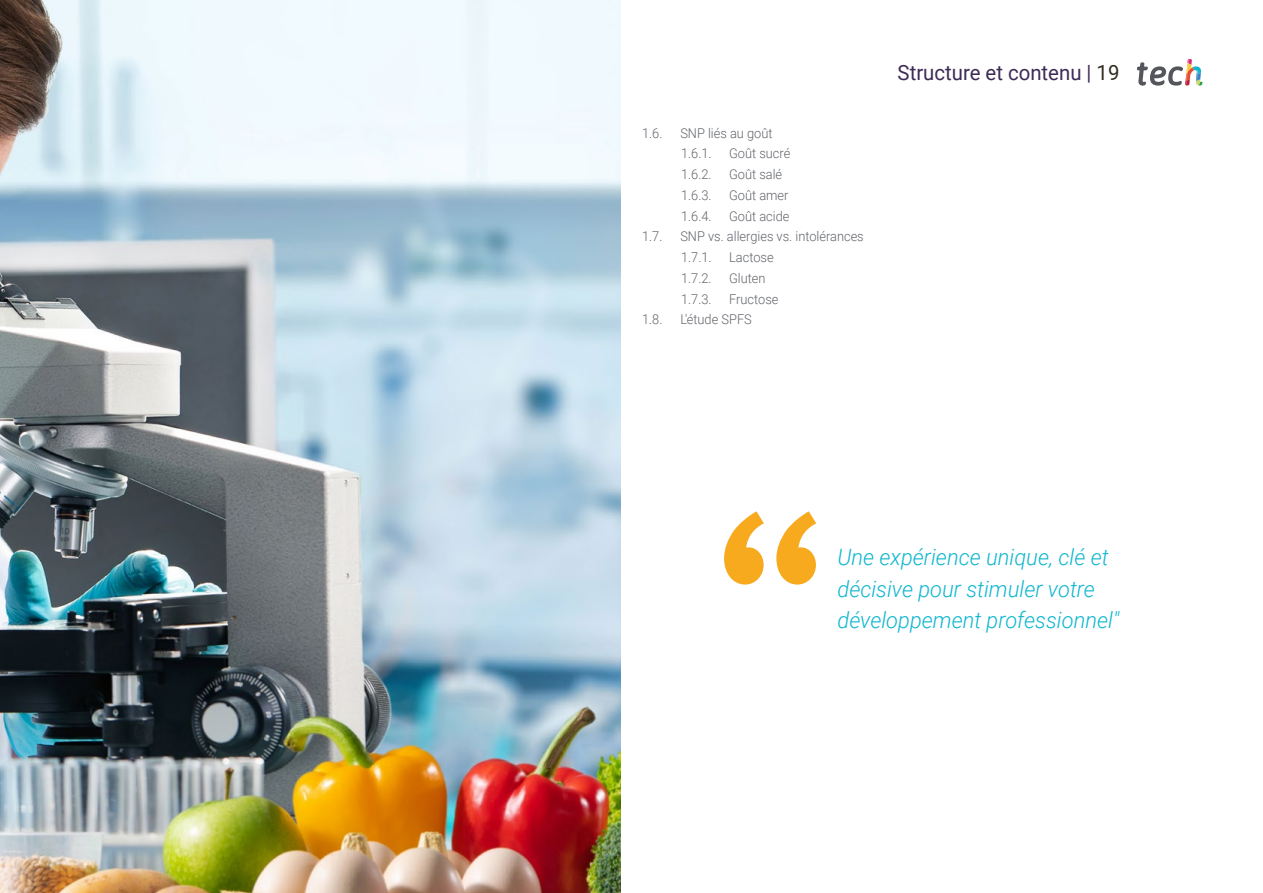
<style>
.page{position:relative;width:1263px;height:893px;background:#fff}
.page>*{position:absolute;margin:0;border:0;box-sizing:border-box;transform-origin:0 0}
.t1{font:italic 300 22.5px/31.5px "Roboto";color:#0fb6cf}
.t2{font:21px "Roboto";color:#3d2b56}
.t3{font:300 13.5px/20.7px "Roboto";color:#61646a;scale:.95 1}
.s1{color:#312e20}
</style>
<div class="page">
<img style="left:0;top:0;width:621px;height:893px">
<svg style="left:1137px;top:59px;width:65px;height:27px"></svg>
<svg style="left:724px;top:511px;width:92px;height:74px"></svg>
<p class="t3" style="left:642px;top:122px;width:23px">1.6.</p>
<p class="t3" style="left:680px;top:122px;width:99px">SNP liés au goût<br>1.6.1.</p>
<p class="t3" style="left:729px;top:143px;width:66px">Goût sucré</p>
<p class="t3" style="left:681px;top:164px;width:34px">1.6.2.</p>
<p class="t3" style="left:729px;top:164px;width:57px">Goût salé</p>
<p class="t3" style="left:681px;top:184px;width:34px">1.6.3.</p>
<p class="t3" style="left:729px;top:184px;width:64px">Goût amer</p>
<p class="t3" style="left:681px;top:205px;width:34px">1.6.4.</p>
<p class="t3" style="left:729px;top:205px;width:65px">Goût acide</p>
<p class="t3" style="left:642px;top:226px;width:23px">1.7.</p>
<p class="t3" style="left:680px;top:226px;width:195px">SNP vs. allergies vs. intolérances<br>1.7.1.</p>
<p class="t3" style="left:729px;top:247px;width:48px">Lactose</p>
<p class="t3" style="left:681px;top:267px;width:34px">1.7.2.</p>
<p class="t3" style="left:729px;top:267px;width:40px">Gluten</p>
<p class="t3" style="left:681px;top:288px;width:34px">1.7.3.</p>
<p class="t3" style="left:729px;top:288px;width:53px">Fructose</p>
<p class="t3" style="left:642px;top:309px;width:23px">1.8.</p>
<p class="t3" style="left:680px;top:309px;width:77px">L'étude SPFS</p>
<h2 class="t2" style="left:898px;top:57px;width:223px">Structure et contenu | <span class="s1">19</span></h2>
<h1 class="t1" style="left:837px;top:541px;width:283px">Une expérience unique, clé et décisive pour stimuler votre développement professionnel"</h1>
</div>
